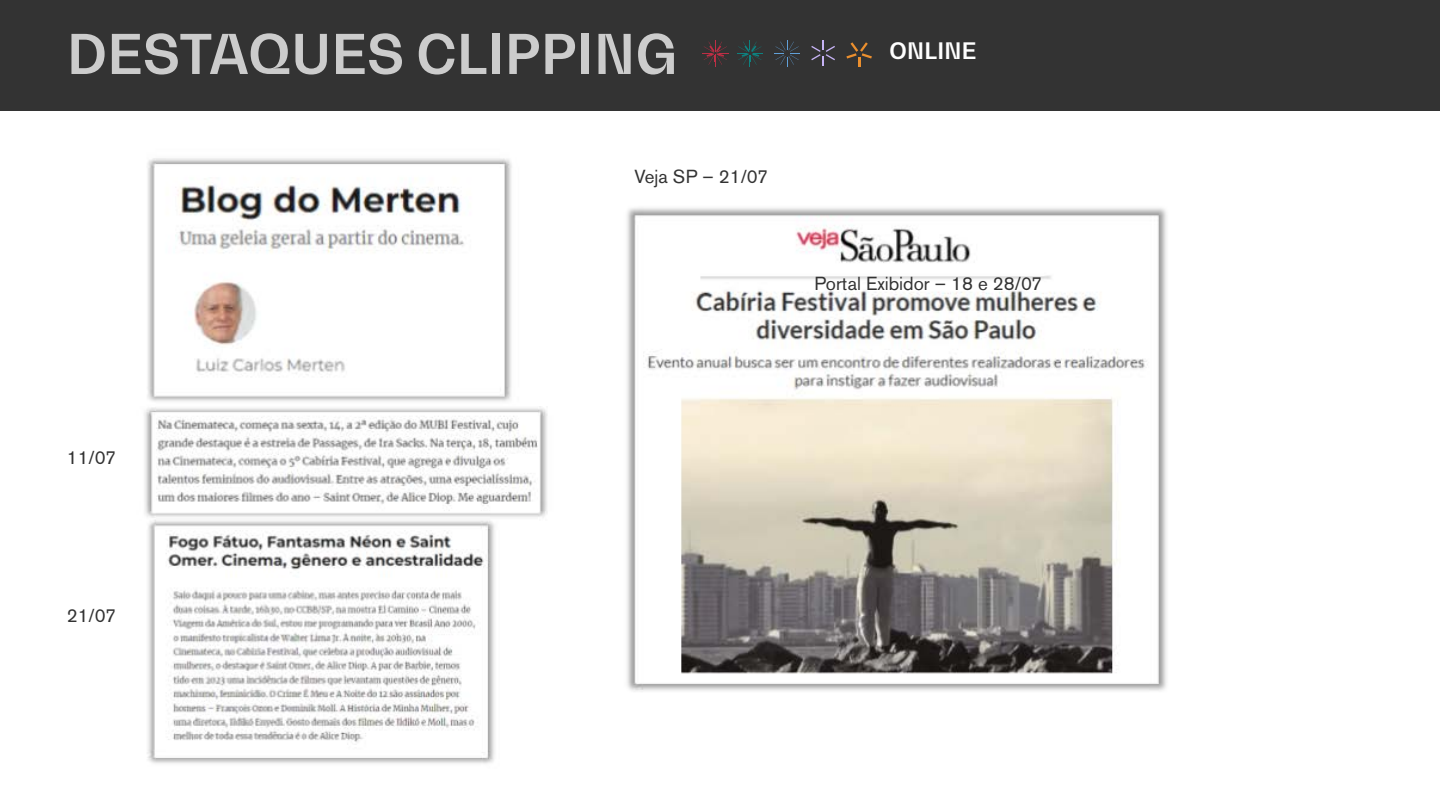
<style>
.page{position:relative;width:1440px;height:810px;background:#fff}
.page>*{position:absolute;margin:0;border:0;box-sizing:border-box;transform-origin:0 0}
.t1{font:700 54.22px "Bw Gradual DEMO";letter-spacing:.01em;color:#ccc}
.t2{font:700 22.5px "Bw Gradual DEMO";letter-spacing:.01em;color:#fff}
.t3{font:18.75px "Akzidenz Grotesk Pro";color:#333}
</style>
<div class="page">
<img style="left:144px;top:158px;width:1023px;height:606px">
<div style="left:0;top:0;width:1440px;height:110px;background:#333"></div>
<svg style="left:811px;top:40px;width:24px;height:26px"></svg>
<svg style="left:774px;top:40px;width:26px;height:27px"></svg>
<svg style="left:846px;top:42px;width:26px;height:25px"></svg>
<svg style="left:737px;top:40px;width:26px;height:27px"></svg>
<svg style="left:702px;top:40px;width:27px;height:27px"></svg>
<h1 class="t1" style="left:67px;top:18px;width:611px">DESTAQUES CLIPPING</h1>
<p class="t2" style="left:890px;top:36px;width:88px">ONLINE</p>
<p class="t3" style="left:67px;top:445px;width:51px">11/07</p>
<p class="t3" style="left:67px;top:603px;width:51px">21/07</p>
<p class="t3" style="left:635px;top:164px;width:135px">Veja SP – 21/07</p>
<p class="t3" style="left:815px;top:272px;width:229px">Portal Exibidor – 18 e 28/07</p>
</div>
